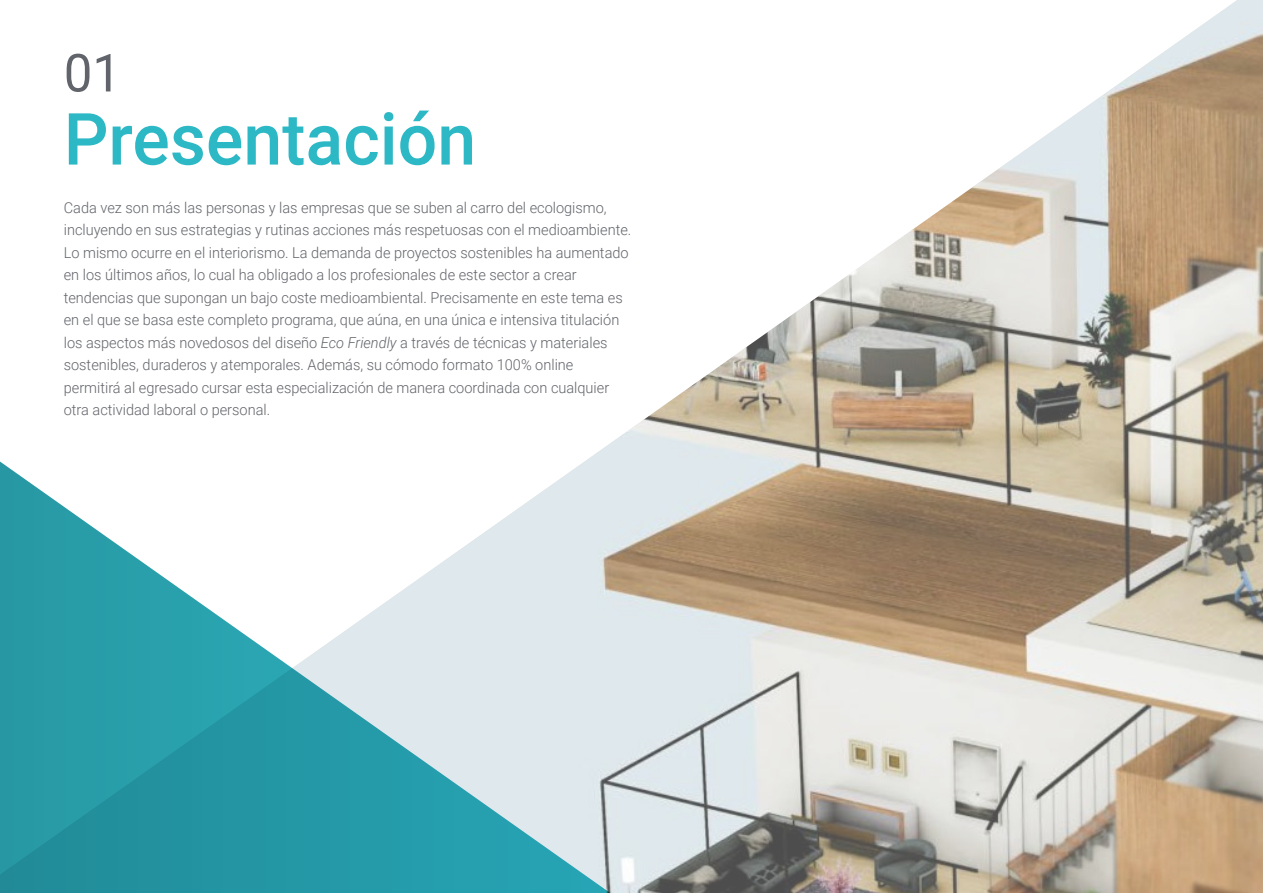
<style>
.page{position:relative;width:1263px;height:893px;background:#fff}
.page>*{position:absolute;margin:0;border:0;box-sizing:border-box;transform-origin:0 0}
.t1{font:500 72px "Roboto";color:#2db8c5}
.t2{font:52.5px "Roboto";color:#61646a}
.t3{font:300 15px/22.5px "Roboto";color:#61646a}
.s1{font-style:italic}
</style>
<div class="page">
<img style="left:607px;top:0;width:656px;height:893px">
<svg style="left:0;top:446px;width:640px;height:447px"></svg>
<h2 class="t2" style="left:64px;top:36px;width:59px">01</h2>
<h1 class="t1" style="left:64px;top:89px;width:414px">Presentación</h1>
<p class="t3" style="left:64px;top:195px;width:569px">Cada vez son más las personas y las empresas que se suben al carro del ecologismo, incluyendo en sus estrategias y rutinas acciones más respetuosas con el medioambiente.<br>Lo mismo ocurre en el interiorismo. La demanda de proyectos sostenibles ha aumentado en los últimos años, lo cual ha obligado a los profesionales de este sector a crear tendencias que supongan un bajo coste medioambiental. Precisamente en este tema es en el que se basa este completo programa, que aúna, en una única e intensiva titulación los aspectos más novedosos del diseño <span class="s1">Eco Friendly</span> a través de técnicas y materiales sostenibles, duraderos y atemporales. Además, su cómodo formato 100% online permitirá al egresado cursar esta especialización de manera coordinada con cualquier otra actividad laboral o personal.</p>
</div>
